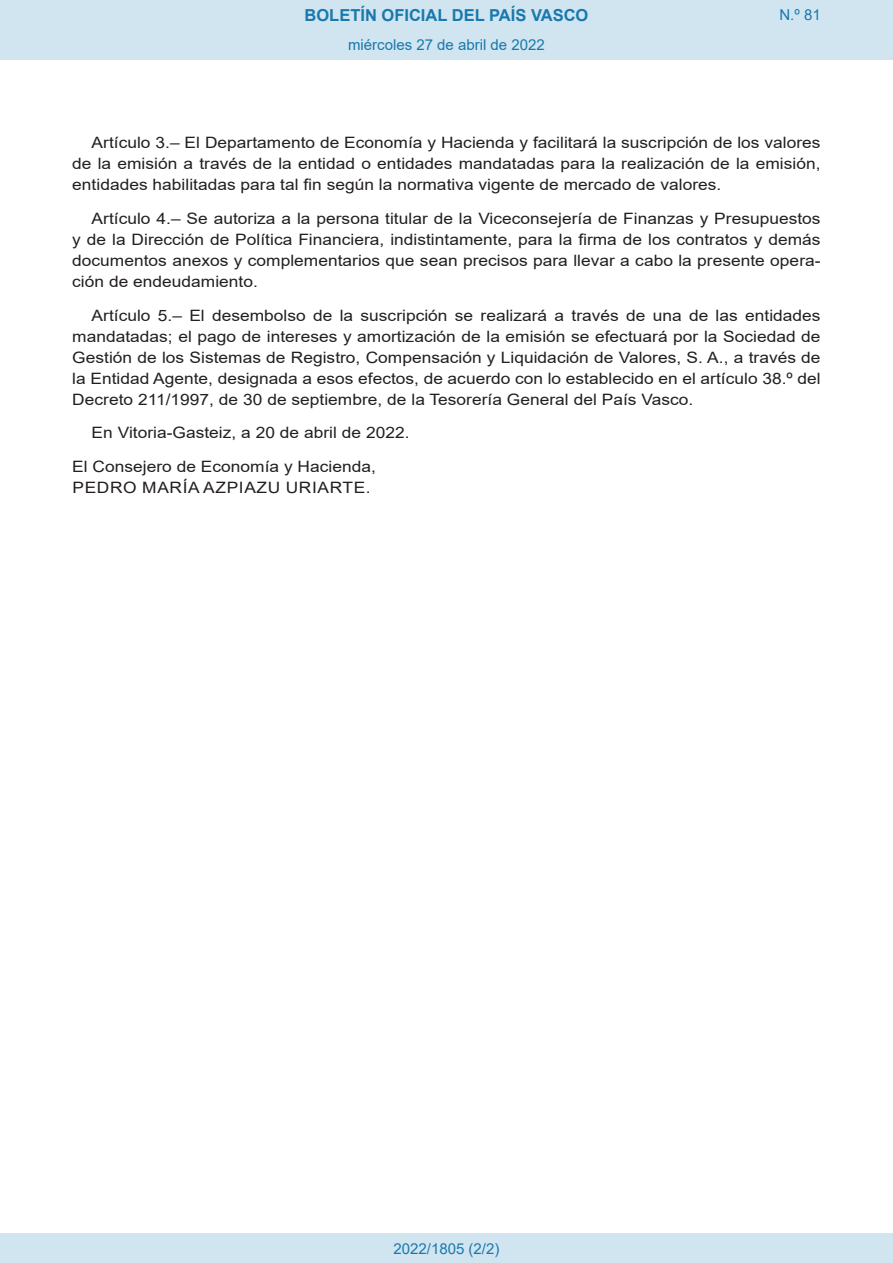
<style>
.page{position:relative;width:893px;height:1263px;background:#fff}
.page>*{position:absolute;margin:0;border:0;box-sizing:border-box;transform-origin:0 0}
.t1{font:700 16.5px "Arial";color:#1879ad}
.BOPVDetalle{font:15.6px/21px "Arial";color:#231f20;text-align:justify;scale:1.11 1}
.BOPVFirmaLugFec{font:15.6px "Arial";color:#231f20;scale:1.11 1}
.BOPVFirmaPuesto{font:15.6px "Arial";color:#231f20;scale:1.11 1}
.BOPVFirmaNombre{font:15.6px "Arial";letter-spacing:.035em;color:#231f20;scale:1.11 1}
.Paginacion_Centro{font:15px "Arial";color:#1879ad}
</style>
<div class="page">
<div style="left:0;top:0;width:893px;height:60px;background:#d0e5f0"></div>
<div style="left:0;top:1233px;width:893px;height:30px;background:#d0e5f0"></div>
<p class="t1" style="left:305px;top:3px;width:285px">BOLETÍN OFICIAL DEL PAÍS VASCO</p>
<p class="Paginacion_Centro" style="left:348px;top:35px;width:198px">miércoles 27 de abril de 2022</p>
<p class="Paginacion_Centro" style="left:779px;top:5px;width:43px">N.º 81</p>
<p class="BOPVDetalle" style="left:72px;top:132px;width:676px;text-indent:19px">Artículo 3.– El Departamento de Economía y Hacienda y facilitará la suscripción de los valores de la emisión a través de la entidad o entidades mandatadas para la realización de la emisión, entidades habilitadas para tal fin según la normativa vigente de mercado de valores.</p>
<p class="BOPVDetalle" style="left:72px;top:208px;width:676px;text-indent:19px">Artículo 4.– Se autoriza a la persona titular de la Viceconsejería de Finanzas y Presupuestos y de la Dirección de Política Financiera, indistintamente, para la firma de los contratos y demás documentos anexos y complementarios que sean precisos para llevar a cabo la presente opera&shy;ción de endeudamiento.</p>
<p class="BOPVDetalle" style="left:72px;top:305px;width:676px;text-indent:19px">Artículo 5.– El desembolso de la suscripción se realizará a través de una de las entidades mandatadas; el pago de intereses y amortización de la emisión se efectuará por la Sociedad de Gestión de los Sistemas de Registro, Compensación y Liquidación de Valores, S. A., a través de la Entidad Agente, designada a esos efectos, de acuerdo con lo establecido en el artículo 38.º del Decreto 211/1997, de 30 de septiembre, de la Tesorería General del País Vasco.</p>
<p class="BOPVFirmaLugFec" style="left:92px;top:422px;width:288px">En Vitoria-Gasteiz, a 20 de abril de 2022.</p>
<p class="BOPVFirmaPuesto" style="left:72px;top:456px;width:275px">El Consejero de Economía y Hacienda,</p>
<p class="BOPVFirmaNombre" style="left:73px;top:477px;width:270px">PEDRO MARÍA AZPIAZU URIARTE.</p>
<p class="Paginacion_Centro" style="left:393px;top:1238px;width:107px">2022/1805 (2/2)</p>
</div>
